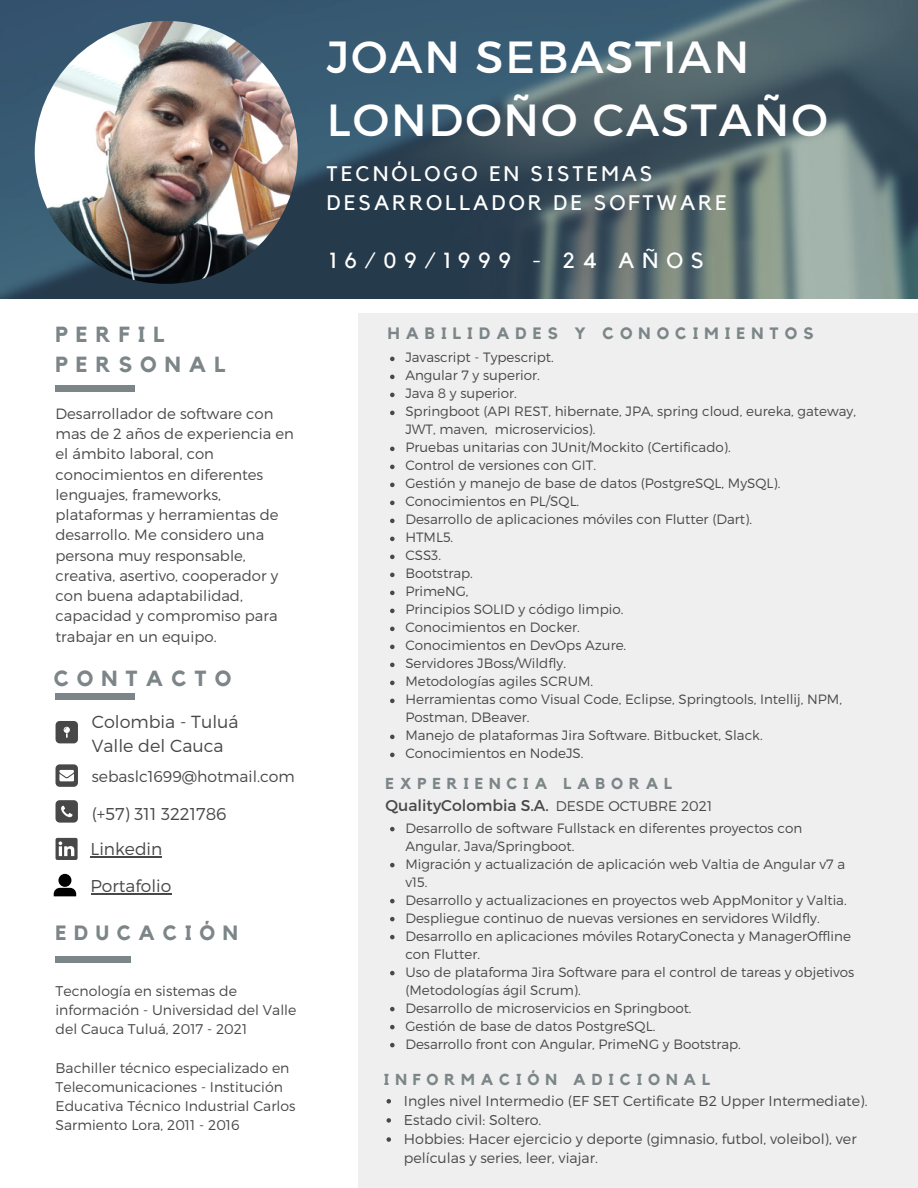
<style>
.page{position:relative;width:918px;height:1188px;background:#fff}
.page>*{position:absolute;margin:0;border:0;box-sizing:border-box;transform-origin:0 0}
.t1{font:45px/63px "Montserrat";letter-spacing:.04em;color:#fff}
.t2{font:700 21.75px/30.3px "Kollektif";letter-spacing:.37em;color:#7c8587}
.t3{font:21.75px "Kollektif";letter-spacing:.37em;color:#fff}
.t4{font:21px/29.2px "Kollektif";letter-spacing:.145em;color:#fff}
.t5{font:700 20.55px "Kollektif";letter-spacing:.37em;color:#7c8587}
.t6{font:300 17.55px/23.7px "Montserrat";color:#484848}
.t7{font:300 17.1px "Montserrat";color:#484848}
.t8{font:700 16.35px "Kollektif";letter-spacing:.37em;color:#7c8587}
.t9{font:700 15.9px "Kollektif";letter-spacing:.37em;color:#7c8587}
.t10{font:700 15.75px "Kollektif";letter-spacing:.37em;color:#7c8587}
.t11{font:300 15.6px "Montserrat";color:#484848}
.t12{font:15.6px "Montserrat";color:#484848}
.t13{font:300 14.85px/20.2px "Montserrat";color:#484848}
.t14{font:300 14.25px/19.2px "Montserrat";color:#484848}
.t15{font:300 14.1px/19.2px "Montserrat";color:#484848}
.t16{font:300 13.95px "Montserrat";color:#484848}
.t17{font:300 13.5px/18px "Montserrat";color:#484848}
</style>
<div class="page">
<div style="left:358px;top:313px;width:560px;height:875px;background:#efefef"></div>
<img style="left:0;top:0;width:918px;height:298px">
<img style="left:35px;top:21px;width:263px;height:263px;border-radius:50%">
<div style="left:56px;top:386px;width:79px;height:6px;background:#7c8587"></div>
<div style="left:56px;top:956px;width:75px;height:7px;background:#7c8587"></div>
<svg style="left:56px;top:721px;width:22px;height:22px"></svg>
<svg style="left:56px;top:764px;width:22px;height:23px"></svg>
<svg style="left:56px;top:800px;width:22px;height:23px"></svg>
<svg style="left:56px;top:838px;width:22px;height:22px"></svg>
<svg style="left:54px;top:874px;width:22px;height:22px"></svg>
<svg style="left:390px;top:357px;width:5px;height:4px"></svg>
<svg style="left:390px;top:375px;width:5px;height:4px"></svg>
<svg style="left:390px;top:393px;width:5px;height:4px"></svg>
<svg style="left:390px;top:411px;width:5px;height:4px"></svg>
<svg style="left:390px;top:447px;width:5px;height:4px"></svg>
<svg style="left:390px;top:465px;width:5px;height:4px"></svg>
<svg style="left:390px;top:483px;width:5px;height:4px"></svg>
<svg style="left:390px;top:501px;width:5px;height:4px"></svg>
<svg style="left:390px;top:519px;width:5px;height:4px"></svg>
<svg style="left:390px;top:537px;width:5px;height:4px"></svg>
<svg style="left:390px;top:555px;width:5px;height:4px"></svg>
<svg style="left:390px;top:573px;width:5px;height:4px"></svg>
<svg style="left:390px;top:591px;width:5px;height:4px"></svg>
<svg style="left:390px;top:609px;width:5px;height:4px"></svg>
<svg style="left:390px;top:627px;width:5px;height:4px"></svg>
<svg style="left:390px;top:645px;width:5px;height:4px"></svg>
<svg style="left:390px;top:663px;width:5px;height:4px"></svg>
<svg style="left:390px;top:681px;width:5px;height:4px"></svg>
<svg style="left:390px;top:699px;width:5px;height:4px"></svg>
<svg style="left:390px;top:735px;width:5px;height:4px"></svg>
<svg style="left:390px;top:753px;width:5px;height:4px"></svg>
<svg style="left:390px;top:827px;width:5px;height:4px"></svg>
<svg style="left:390px;top:863px;width:5px;height:4px"></svg>
<svg style="left:390px;top:899px;width:5px;height:4px"></svg>
<svg style="left:390px;top:917px;width:5px;height:4px"></svg>
<svg style="left:390px;top:935px;width:5px;height:4px"></svg>
<svg style="left:390px;top:971px;width:5px;height:4px"></svg>
<svg style="left:390px;top:1007px;width:5px;height:4px"></svg>
<svg style="left:390px;top:1025px;width:5px;height:4px"></svg>
<svg style="left:390px;top:1043px;width:5px;height:4px"></svg>
<svg style="left:387px;top:1099px;width:4px;height:5px"></svg>
<svg style="left:387px;top:1118px;width:4px;height:5px"></svg>
<svg style="left:387px;top:1137px;width:4px;height:5px"></svg>
<hr style="left:91px;top:856px;width:71px;height:1px;background:#484848">
<div style="left:56px;top:693px;width:79px;height:7px;background:#7c8587"></div>
<hr style="left:91px;top:893px;width:80px;height:1px;background:#484848">
<h1 class="t2" style="left:56px;top:320px;width:171px">PERFIL<br>PERSONAL</h1>
<h3 class="t13" style="left:56px;top:403px;width:240px">Desarrollador de software con mas de 2 años de experiencia en el ámbito laboral, con conocimientos en diferentes lenguajes, frameworks, plataformas y herramientas de desarrollo. Me considero una persona muy responsable, creativa, asertivo, cooperador y con buena adaptabilidad, capacidad y compromiso para trabajar en un equipo.</h3>
<h5 class="t2" style="left:54px;top:664px;width:179px">CONTACTO</h5>
<h2 class="t6" style="left:92px;top:709px;width:148px">Colombia - Tuluá<br>Valle del Cauca</h2>
<p class="t11" style="left:92px;top:766px;width:205px">sebaslc1699@hotmail.com</p>
<p class="t7" style="left:92px;top:803px;width:136px">(+57) 311 3221786</p>
<p class="t7" style="left:91px;top:838px;width:73px">Linkedin</p>
<p class="t7" style="left:91px;top:875px;width:82px">Portafolio</p>
<h6 class="t5" style="left:56px;top:923px;width:184px">EDUCACIÓN</h6>
<h3 class="t15" style="left:56px;top:981px;width:242px">Tecnología en sistemas de información - Universidad del Valle del Cauca Tuluá, 2017 - 2021</h3>
<h2 class="t15" style="left:56px;top:1057px;width:241px">Bachiller técnico especializado en Telecomunicaciones - Institución Educativa Técnico Industrial Carlos Sarmiento Lora, 2011 - 2016</h2>
<p class="t1" style="left:327px;top:24px;width:502px">JOAN SEBASTIAN<br>LONDOÑO CASTAÑO</p>
<p class="t4" style="left:327px;top:160px;width:402px">TECNÓLOGO EN SISTEMAS<br>DESARROLLADOR DE SOFTWARE</p>
<p class="t3" style="left:330px;top:250px;width:375px">16/09/1999 - 24 AÑOS</p>
<p class="t8" style="left:388px;top:325px;width:427px">HABILIDADES Y CONOCIMIENTOS</p>
<h6 class="t17" style="left:405px;top:348px;width:150px">Javascript - Typescript.</h6>
<p class="t17" style="left:405px;top:366px;width:136px">Angular 7 y superior.</p>
<h5 class="t17" style="left:405px;top:384px;width:113px">Java 8 y superior.</h5>
<p class="t17" style="left:405px;top:402px;width:452px">Springboot (API REST, hibernate, JPA, spring cloud, eureka, gateway,<br>JWT, maven, microservicios).</p>
<h5 class="t17" style="left:405px;top:438px;width:327px">Pruebas unitarias con JUnit/Mockito (Certificado).</h5>
<p class="t17" style="left:405px;top:456px;width:192px">Control de versiones con GIT.</p>
<h5 class="t17" style="left:405px;top:474px;width:377px">Gestión y manejo de base de datos (PostgreSQL, MySQL).</h5>
<h2 class="t17" style="left:405px;top:492px;width:175px">Conocimientos en PL/SQL.</h2>
<h6 class="t17" style="left:405px;top:510px;width:348px">Desarrollo de aplicaciones móviles con Flutter (Dart).</h6>
<h6 class="t17" style="left:405px;top:528px;width:49px">HTML5.</h6>
<h4 class="t17" style="left:405px;top:546px;width:37px">CSS3.</h4>
<p class="t17" style="left:405px;top:564px;width:69px">Bootstrap.</p>
<p class="t17" style="left:405px;top:582px;width:65px">PrimeNG,</p>
<p class="t17" style="left:405px;top:600px;width:220px">Principios SOLID y código limpio.</p>
<p class="t17" style="left:405px;top:618px;width:176px">Conocimientos en Docker.</p>
<p class="t17" style="left:405px;top:636px;width:222px">Conocimientos en DevOps Azure.</p>
<p class="t17" style="left:405px;top:654px;width:162px">Servidores JBoss/Wildfly.</p>
<p class="t17" style="left:405px;top:672px;width:189px">Metodologías agiles SCRUM.</p>
<p class="t17" style="left:405px;top:690px;width:438px">Herramientas como Visual Code, Eclipse, Springtools, Intellij, NPM,<br>Postman, DBeaver.</p>
<p class="t17" style="left:405px;top:726px;width:359px">Manejo de plataformas Jira Software. Bitbucket, Slack.</p>
<p class="t17" style="left:405px;top:744px;width:180px">Conocimientos en NodeJS.</p>
<h6 class="t10" style="left:385px;top:776px;width:288px">EXPERIENCIA LABORAL</h6>
<p class="t12" style="left:385px;top:795px;width:165px">QualityColombia S.A.</p>
<p class="t17" style="left:405px;top:818px;width:398px">Desarrollo de software Fullstack en diferentes proyectos con<br>Angular, Java/Springboot.</p>
<p class="t17" style="left:405px;top:854px;width:441px">Migración y actualización de aplicación web Valtia de Angular v7 a v15.</p>
<p class="t17" style="left:405px;top:890px;width:443px">Desarrollo y actualizaciones en proyectos web AppMonitor y Valtia.</p>
<p class="t17" style="left:405px;top:908px;width:416px">Despliegue continuo de nuevas versiones en servidores Wildfly.</p>
<p class="t17" style="left:405px;top:926px;width:447px">Desarrollo en aplicaciones móviles RotaryConecta y ManagerOffline con Flutter.</p>
<p class="t17" style="left:405px;top:962px;width:450px">Uso de plataforma Jira Software para el control de tareas y objetivos (Metodologías ágil Scrum).</p>
<p class="t17" style="left:405px;top:998px;width:288px">Desarrollo de microservicios en Springboot.</p>
<p class="t17" style="left:405px;top:1016px;width:252px">Gestión de base de datos PostgreSQL.</p>
<p class="t17" style="left:405px;top:1034px;width:337px">Desarrollo front con Angular, PrimeNG y Bootstrap.</p>
<h4 class="t16" style="left:556px;top:797px;width:158px">DESDE OCTUBRE 2021</h4>
<p class="t9" style="left:384px;top:1072px;width:328px">INFORMACIÓN ADICIONAL</p>
<p class="t14" style="left:404px;top:1090px;width:465px">Ingles nivel Intermedio (EF SET Certificate B2 Upper Intermediate).</p>
<p class="t14" style="left:404px;top:1110px;width:139px">Estado civil: Soltero.</p>
<p class="t14" style="left:404px;top:1129px;width:454px">Hobbies: Hacer ejercicio y deporte (gimnasio, futbol, voleibol), ver películas y series, leer, viajar.</p>
</div>
